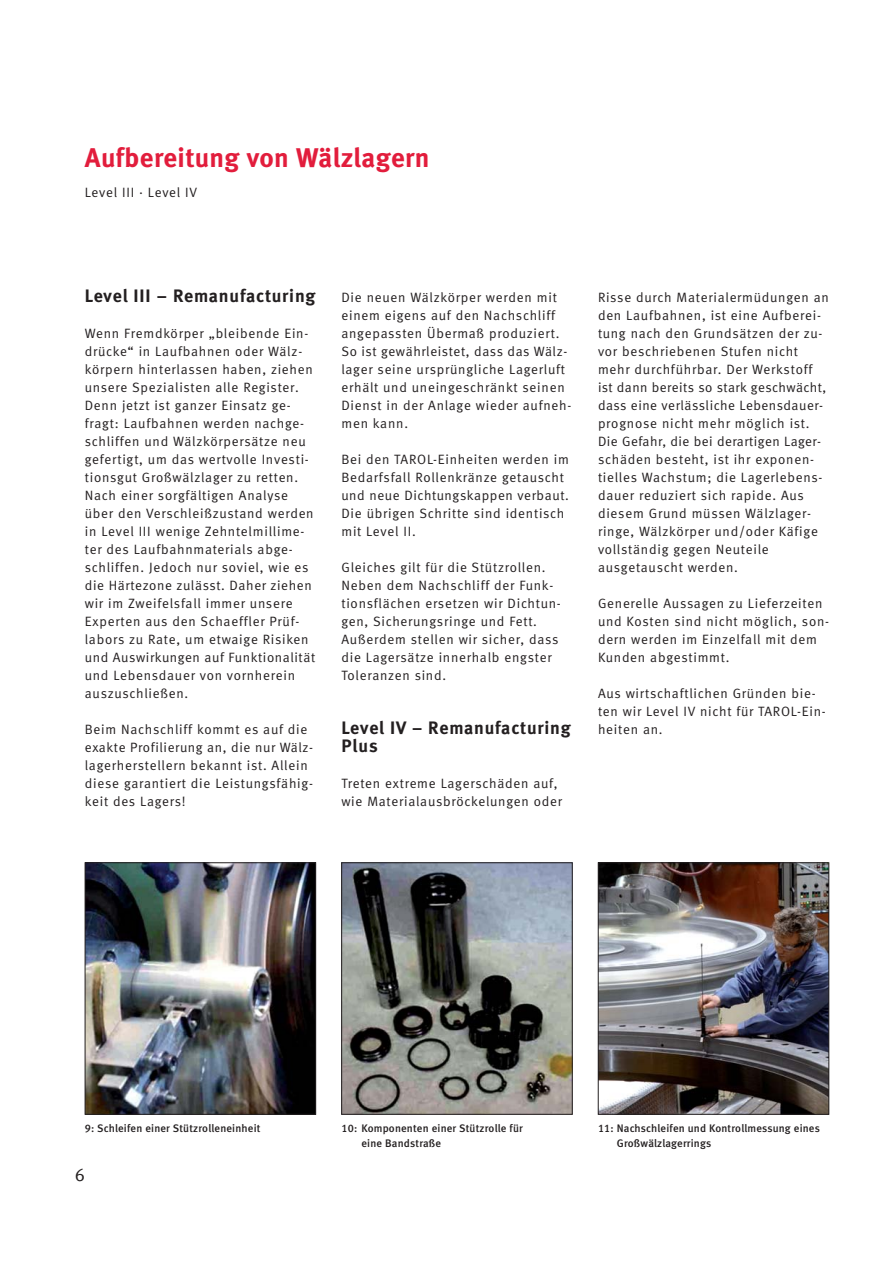
<style>
.page{position:relative;width:893px;height:1263px;background:#fff}
.page>*{position:absolute;margin:0;border:0;box-sizing:border-box;transform-origin:0 0}
.t1{font:27px "Meta Bold LF";letter-spacing:.015em;color:#e21d3c}
.t2{font:18px/18px "Meta Bold LF";letter-spacing:.045em;color:#231f20}
.t3{font:18px "Meta Normal LF";color:#231f20}
.t4{font:13.5px/18px "Meta Normal LF";letter-spacing:.055em;color:#231f20}
.t5{font:10.95px/15px "Meta Medium LF";letter-spacing:.015em;color:#231f20}
</style>
<div class="page">
<img style="left:87px;top:865px;width:227px;height:248px">
<div style="left:85px;top:863px;width:231px;height:252px;border:1px solid #231f20"></div>
<img style="left:343px;top:865px;width:227px;height:248px">
<div style="left:341px;top:863px;width:231px;height:252px;border:1px solid #231f20"></div>
<img style="left:600px;top:865px;width:227px;height:248px">
<div style="left:598px;top:863px;width:231px;height:252px;border:1px solid #231f20"></div>
<h1 class="t1" style="left:85px;top:147px;width:346px">Aufbereitung von Wälzlagern</h1>
<p class="t4" style="left:85px;top:184px;width:114px">Level III · Level IV</p>
<h2 class="t2" style="left:85px;top:288px;width:232px">Level III – Remanufacturing</h2>
<p class="t4" style="left:85px;top:325px;width:232px">Wenn Fremdkörper „bleibende Ein&shy;drücke“ in Laufbahnen oder Wälz&shy;körpern hinterlassen haben, ziehen unsere Spezialisten alle Register.<br>Denn jetzt ist ganzer Einsatz ge&shy;fragt: Laufbahnen werden nachge&shy;schliffen und Wälzkörpersätze neu gefertigt, um das wertvolle Investi&shy;tionsgut Großwälzlager zu retten.<br>Nach einer sorgfältigen Analyse über den Verschleißzustand werden in Level III wenige Zehntelmillime&shy;ter des Laufbahnmaterials abge&shy;schliffen. Jedoch nur soviel, wie es die Härtezone zulässt. Daher ziehen wir im Zweifelsfall immer unsere Experten aus den Schaeffler Prüf&shy;labors zu Rate, um etwaige Risiken und Auswirkungen auf Funktionalität und Lebensdauer von vornherein auszuschließen.</p>
<p class="t4" style="left:85px;top:721px;width:230px">Beim Nachschliff kommt es auf die exakte Profilierung an, die nur Wälz&shy;lagerherstellern bekannt ist. Allein diese garantiert die Leistungsfähig&shy;keit des Lagers!</p>
<p class="t4" style="left:341px;top:289px;width:231px">Die neuen Wälzkörper werden mit einem eigens auf den Nachschliff angepassten Übermaß produziert.<br>So ist gewährleistet, dass das Wälz&shy;lager seine ursprüngliche Lagerluft erhält und uneingeschränkt seinen<br>Dienst in der Anlage wieder aufneh&shy;men kann.</p>
<p class="t4" style="left:341px;top:451px;width:229px">Bei den TAROL-Einheiten werden im<br>Bedarfsfall Rollenkränze getauscht und neue Dichtungskappen verbaut.<br>Die übrigen Schritte sind identisch mit Level II.</p>
<p class="t4" style="left:341px;top:559px;width:221px">Gleiches gilt für die Stützrollen.<br>Neben dem Nachschliff der Funk&shy;tionsflächen ersetzen wir Dichtun&shy;gen, Sicherungsringe und Fett.<br>Außerdem stellen wir sicher, dass die Lagersätze innerhalb engster<br>Toleranzen sind.</p>
<h2 class="t2" style="left:341px;top:720px;width:231px">Level IV – Remanufacturing<br>Plus</h2>
<p class="t4" style="left:341px;top:775px;width:222px">Treten extreme Lagerschäden auf, wie Materialausbröckelungen oder</p>
<p class="t4" style="left:598px;top:289px;width:232px">Risse durch Materialermüdungen an den Laufbahnen, ist eine Aufberei&shy;tung nach den Grundsätzen der zu&shy;vor beschriebenen Stufen nicht mehr durchführbar. Der Werkstoff ist dann bereits so stark geschwächt, dass eine verlässliche Lebensdauer&shy;prognose nicht mehr möglich ist.<br>Die Gefahr, die bei derartigen Lager&shy;schäden besteht, ist ihr exponen&shy;tielles Wachstum; die Lagerlebens&shy;dauer reduziert sich rapide. Aus diesem Grund müssen Wälzlager&shy;ringe, Wälzkörper und/oder Käfige vollständig gegen Neuteile ausgetauscht werden.</p>
<p class="t4" style="left:598px;top:595px;width:233px">Generelle Aussagen zu Lieferzeiten und Kosten sind nicht möglich, son&shy;dern werden im Einzelfall mit dem<br>Kunden abgestimmt.</p>
<p class="t4" style="left:598px;top:685px;width:229px">Aus wirtschaftlichen Gründen bie&shy;ten wir Level IV nicht für TAROL-Ein&shy;heiten an.</p>
<p class="t5" style="left:85px;top:1122px;width:177px">9: Schleifen einer Stützrolleneinheit</p>
<p class="t5" style="left:361px;top:1122px;width:163px;text-indent:-20px">10: Komponenten einer Stützrolle für eine Bandstraße</p>
<p class="t5" style="left:617px;top:1122px;width:205px;text-indent:-19px">11: Nachschleifen und Kontrollmessung eines<br>Großwälzlagerrings</p>
<h2 class="t3" style="left:75px;top:1168px;width:12px">6</h2>
</div>
